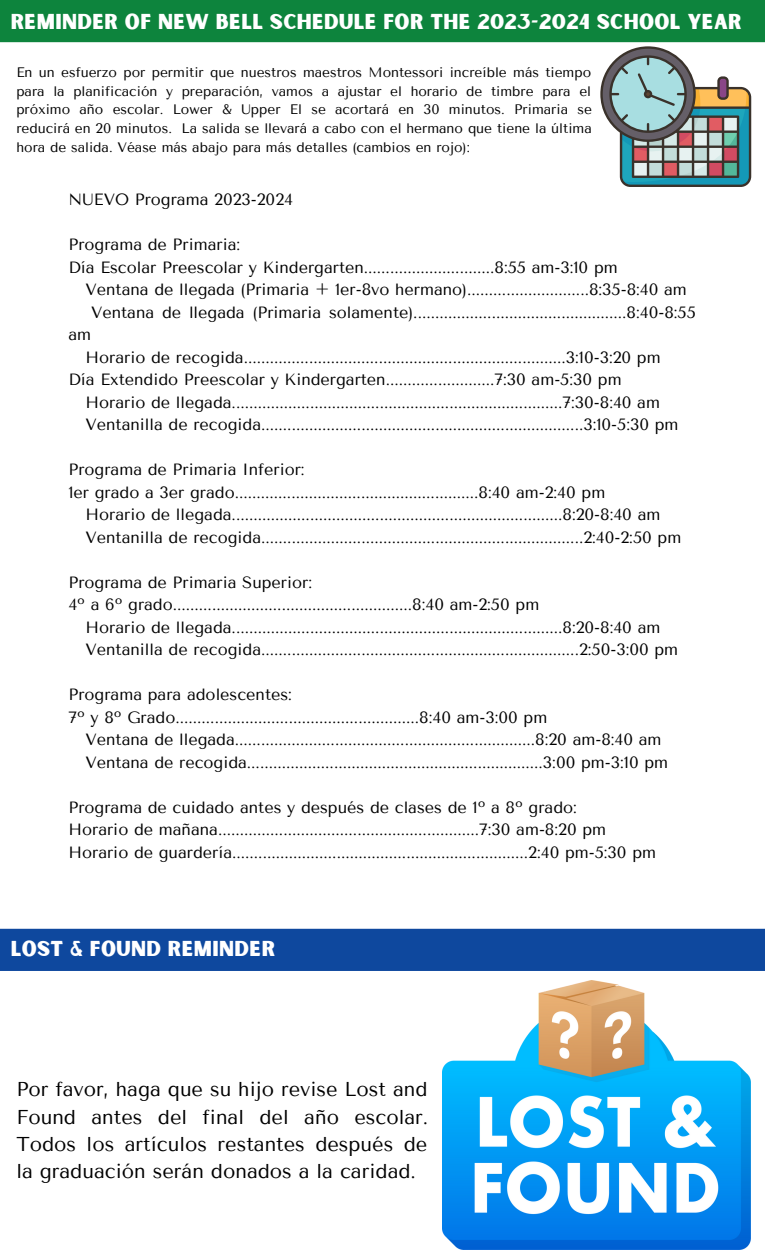
<style>
.page{position:relative;width:765px;height:1260px;background:#fff}
.page>*{position:absolute;margin:0;border:0;box-sizing:border-box;transform-origin:0 0}
.t1{font:20.62px "Sunborn Sans One";letter-spacing:.015em;color:#fff}
.t2{font:20px/27.2px "Tenor Sans";color:#000;text-align:justify}
.t3{font:16.25px/22.5px "Tenor Sans";color:#000}
.t4{font:13.75px/18.8px "Tenor Sans";color:#000;text-align:justify}
</style>
<div class="page">
<div style="left:0;top:0;width:765px;height:42px;background:#0d843d"></div>
<svg style="left:600px;top:46px;width:151px;height:141px"></svg>
<div style="left:0;top:929px;width:765px;height:42px;background:#0e489e"></div>
<img style="left:442px;top:980px;width:309px;height:269px">
<p class="t1" style="left:11px;top:8px;width:733px">REMINDER OF NEW BELL SCHEDULE FOR THE 2023-2024 SCHOOL YEAR</p>
<p class="t4" style="left:16px;top:63px;width:577px">En un esfuerzo por permitir que nuestros maestros Montessori increíble más tiempo para la planificación y preparación, vamos a ajustar el horario de timbre para el próximo año escolar. Lower &amp; Upper El se acortará en 30 minutos. Primaria se reducirá en 20 minutos. La salida se llevará a cabo con el hermano que tiene la última hora de salida. Véase más abajo para más detalles (cambios en rojo):</p>
<p class="t3" style="left:68px;top:189px;width:226px">NUEVO Programa 2023-2024</p>
<p class="t3" style="left:68px;top:234px;width:173px">Programa de Primaria:</p>
<p class="t3" style="left:68px;top:256px;width:551px">Día Escolar Preescolar y Kindergarten..............................8:55 am-3:10 pm</p>
<p class="t3" style="left:85px;top:279px;width:603px">Ventana de llegada (Primaria + 1er-8vo hermano)............................8:35-8:40 am</p>
<p class="t3" style="left:68px;top:301px;width:629px;text-indent:23px">Ventana de llegada (Primaria solamente).................................................8:40-8:55 am</p>
<p class="t3" style="left:85px;top:346px;width:577px">Horario de recogida..........................................................................3:10-3:20 pm</p>
<p class="t3" style="left:68px;top:369px;width:555px">Día Extendido Preescolar y Kindergarten.........................7:30 am-5:30 pm</p>
<p class="t3" style="left:85px;top:391px;width:576px">Horario de llegada............................................................................7:30-8:40 am</p>
<p class="t3" style="left:85px;top:414px;width:595px">Ventanilla de recogida..........................................................................3:10-5:30 pm</p>
<p class="t3" style="left:68px;top:459px;width:238px">Programa de Primaria Inferior:</p>
<p class="t3" style="left:68px;top:481px;width:538px">1er grado a 3er grado........................................................8:40 am-2:40 pm</p>
<p class="t3" style="left:85px;top:504px;width:576px">Horario de llegada............................................................................8:20-8:40 am</p>
<p class="t3" style="left:85px;top:526px;width:597px">Ventanilla de recogida..........................................................................2:40-2:50 pm</p>
<p class="t3" style="left:68px;top:571px;width:245px">Programa de Primaria Superior:</p>
<p class="t3" style="left:68px;top:594px;width:472px">4º a 6º grado.......................................................8:40 am-2:50 pm</p>
<p class="t3" style="left:85px;top:616px;width:576px">Horario de llegada............................................................................8:20-8:40 am</p>
<p class="t3" style="left:85px;top:639px;width:594px">Ventanilla de recogida.........................................................................2:50-3:00 pm</p>
<p class="t3" style="left:68px;top:684px;width:225px">Programa para adolescentes:</p>
<p class="t3" style="left:68px;top:706px;width:480px">7º y 8º Grado........................................................8:40 am-3:00 pm</p>
<p class="t3" style="left:85px;top:729px;width:578px">Ventana de llegada.....................................................................8:20 am-8:40 am</p>
<p class="t3" style="left:85px;top:751px;width:584px">Ventana de recogida....................................................................3:00 pm-3:10 pm</p>
<p class="t3" style="left:68px;top:796px;width:510px">Programa de cuidado antes y después de clases de 1º a 8º grado:</p>
<p class="t3" style="left:68px;top:819px;width:539px">Horario de mañana............................................................7:30 am-8:20 pm</p>
<p class="t3" style="left:68px;top:841px;width:589px">Horario de guardería....................................................................2:40 pm-5:30 pm</p>
<p class="t1" style="left:11px;top:935px;width:266px">LOST &amp; FOUND REMINDER</p>
<p class="t2" style="left:16px;top:1076px;width:413px">Por favor, haga que su hijo revise Lost and Found antes del final del año escolar.<br>Todos los artículos restantes después de la graduación serán donados a la caridad.</p>
</div>
